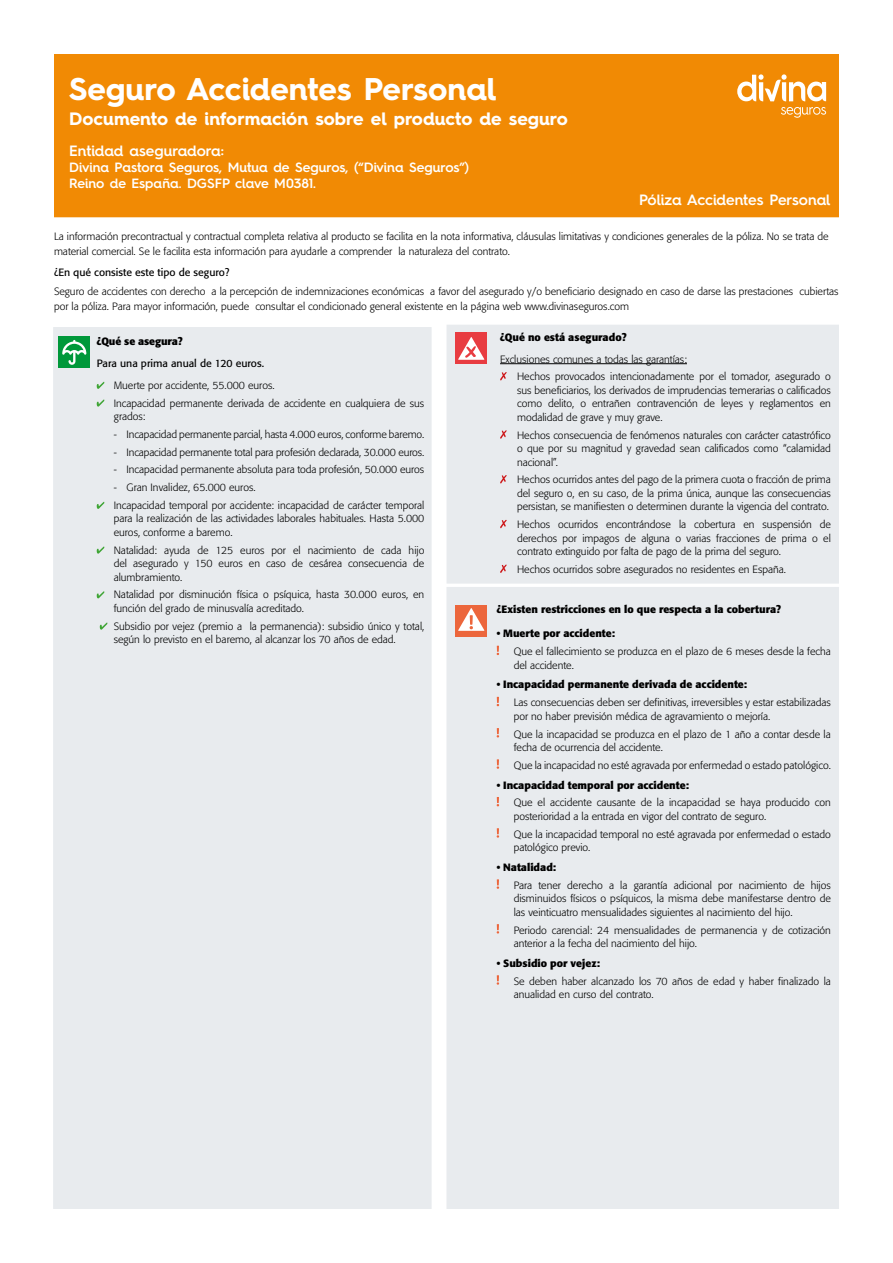
<style>
.page{position:relative;width:893px;height:1263px;background:#fff}
.page>*{position:absolute;margin:0;border:0;box-sizing:border-box;transform-origin:0 0}
.t1{font:700 31.5px "Hurme Geometric Sans 4";letter-spacing:-.005em;color:#fff}
.t2{font:700 18px "Hurme Geometric Sans 4";color:#fff}
.t3{font:600 15px "Hurme Geometric Sans 4";letter-spacing:-.01em;color:#fff}
.t4{font:600 13.5px/16.2px "Hurme Geometric Sans 4";color:#fff}
.t5{font:300 10.5px/13.5px "Formata";color:#000}
.t6{font:700 10.5px "Formata";color:#000}
.t7{font:10.5px "Formata";color:#000}
</style>
<div class="page">
<div style="left:446px;top:587px;width:393px;height:622px;background:#e8ebee;border:2px solid #e8ebee"></div>
<div style="left:53px;top:327px;width:379px;height:882px;background:#e8ebee"></div>
<div style="left:447px;top:325px;width:392px;height:259px;background:#e8ebee"></div>
<div style="left:58px;top:336px;width:32px;height:32px;background:#00983a"></div>
<svg style="left:62px;top:340px;width:24px;height:25px"></svg>
<svg style="left:97px;top:382px;width:7px;height:7px"></svg>
<svg style="left:97px;top:400px;width:7px;height:7px"></svg>
<svg style="left:97px;top:502px;width:7px;height:7px"></svg>
<svg style="left:97px;top:547px;width:7px;height:7px"></svg>
<svg style="left:97px;top:591px;width:7px;height:7px"></svg>
<svg style="left:100px;top:623px;width:7px;height:7px"></svg>
<hr style="left:500px;top:363px;width:187px;height:1px;background:#000">
<svg style="left:500px;top:372px;width:7px;height:8px"></svg>
<svg style="left:500px;top:430px;width:7px;height:9px"></svg>
<svg style="left:500px;top:475px;width:7px;height:8px"></svg>
<svg style="left:500px;top:520px;width:7px;height:8px"></svg>
<svg style="left:500px;top:565px;width:7px;height:8px"></svg>
<svg style="left:497px;top:646px;width:2px;height:9px"></svg>
<svg style="left:497px;top:697px;width:2px;height:9px"></svg>
<svg style="left:497px;top:728px;width:2px;height:9px"></svg>
<svg style="left:497px;top:759px;width:2px;height:10px"></svg>
<svg style="left:497px;top:797px;width:2px;height:9px"></svg>
<svg style="left:497px;top:828px;width:2px;height:10px"></svg>
<svg style="left:497px;top:879px;width:2px;height:10px"></svg>
<svg style="left:497px;top:924px;width:2px;height:9px"></svg>
<svg style="left:497px;top:975px;width:2px;height:10px"></svg>
<div style="left:455px;top:332px;width:32px;height:32px;background:#e83c41"></div>
<svg style="left:458px;top:337px;width:26px;height:23px"></svg>
<div style="left:455px;top:605px;width:32px;height:32px;background:#ec663c"></div>
<svg style="left:458px;top:608px;width:26px;height:23px"></svg>
<div style="left:54px;top:54px;width:785px;height:163px;background:#f18a04"></div>
<svg style="left:737px;top:74px;width:89px;height:27px"></svg>
<svg style="left:781px;top:107px;width:45px;height:11px"></svg>
<h1 class="t1" style="left:69px;top:67px;width:429px">Seguro Accidentes Personal</h1>
<h2 class="t2" style="left:69px;top:106px;width:500px">Documento de información sobre el producto de seguro</h2>
<h3 class="t3" style="left:69px;top:140px;width:156px">Entidad aseguradora:</h3>
<p class="t4" style="left:69px;top:159px;width:401px">Divina Pastora Seguros, Mutua de Seguros, (“Divina Seguros”)<br>Reino de España. DGSFP clave M0381.</p>
<h3 class="t3" style="left:639px;top:189px;width:193px">Póliza Accidentes Personal</h3>
<p class="t5" style="left:54px;top:228px;width:776px;line-height:15px">La información precontractual y contractual completa relativa al producto se facilita en la nota informativa, cláusulas limitativas y condiciones generales de la póliza. No se trata de material comercial. Se le facilita esta información para ayudarle a comprender la naturaleza del contrato.</p>
<p class="t7" style="left:54px;top:266px;width:177px">¿En qué consiste este tipo de seguro?</p>
<p class="t5" style="left:54px;top:284px;width:786px;line-height:15px">Seguro de accidentes con derecho a la percepción de indemnizaciones económicas a favor del asegurado y/o beneficiario designado en caso de darse las prestaciones cubiertas por la póliza. Para mayor información, puede consultar el condicionado general existente en la página web www.divinaseguros.com</p>
<p class="t6" style="left:97px;top:335px;width:87px">¿Qué se asegura?</p>
<p class="t7" style="left:97px;top:357px;width:169px">Para una prima anual de 120 euros.</p>
<p class="t5" style="left:114px;top:376px;width:312px;line-height:17.7px">Muerte por accidente, 55.000 euros.<br>Incapacidad permanente derivada de accidente en cualquiera de sus</p>
<p class="t5" style="left:114px;top:410px;width:33px">grados:</p>
<p class="t5" style="left:114px;top:427px;width:312px">- Incapacidad permanente parcial, hasta 4.000 euros, conforme baremo.</p>
<p class="t5" style="left:114px;top:445px;width:312px">- Incapacidad permanente total para profesión declarada, 30.000 euros.</p>
<p class="t5" style="left:114px;top:463px;width:312px">- Incapacidad permanente absoluta para toda profesión, 50.000 euros</p>
<p class="t5" style="left:114px;top:479px;width:312px;line-height:17.7px">- Gran Invalidez, 65.000 euros.<br>Incapacidad temporal por accidente: incapacidad de carácter temporal</p>
<p class="t5" style="left:114px;top:512px;width:312px">para la realización de las actividades laborales habituales. Hasta 5.000 euros, conforme a baremo.</p>
<p class="t5" style="left:114px;top:543px;width:312px;text-align:justify">Natalidad: ayuda de 125 euros por el nacimiento de cada hijo del asegurado y 150 euros en caso de cesárea consecuencia de alumbramiento.</p>
<p class="t5" style="left:114px;top:588px;width:312px">Natalidad por disminución física o psíquica, hasta 30.000 euros, en función del grado de minusvalía acreditado.</p>
<p class="t5" style="left:114px;top:619px;width:312px">Subsidio por vejez (premio a la permanencia): subsidio único y total, según lo previsto en el baremo, al alcanzar los 70 años de edad.</p>
<p class="t6" style="left:500px;top:330px;width:128px">¿Qué no está asegurado?</p>
<p class="t5" style="left:517px;top:350px;width:315px;line-height:17.7px;text-indent:-17px">Exclusiones comunes a todas las garantías:<br>Hechos provocados intencionadamente por el tomador, asegurado o</p>
<p class="t5" style="left:517px;top:384px;width:315px;text-align:justify">sus beneficiarios, los derivados de imprudencias temerarias o calificados como delito, o entrañen contravención de leyes y reglamentos en modalidad de grave y muy grave.</p>
<p class="t5" style="left:517px;top:428px;width:315px;text-align:justify">Hechos consecuencia de fenómenos naturales con carácter catastrófico o que por su magnitud y gravedad sean calificados como “calamidad nacional”.</p>
<p class="t5" style="left:517px;top:473px;width:315px;text-align:justify">Hechos ocurridos antes del pago de la primera cuota o fracción de prima del seguro o, en su caso, de la prima única, aunque las consecuencias persistan, se manifiesten o determinen durante la vigencia del contrato.</p>
<p class="t5" style="left:517px;top:518px;width:315px;text-align:justify">Hechos ocurridos encontrándose la cobertura en suspensión de derechos por impagos de alguna o varias fracciones de prima o el contrato extinguido por falta de pago de la prima del seguro.</p>
<p class="t5" style="left:517px;top:563px;width:270px">Hechos ocurridos sobre asegurados no residentes en España.</p>
<p class="t6" style="left:497px;top:603px;width:286px">¿Existen restricciones en lo que respecta a la cobertura?</p>
<p class="t6" style="left:497px;top:627px;width:120px">• Muerte por accidente:</p>
<p class="t5" style="left:514px;top:645px;width:319px">Que el fallecimiento se produzca en el plazo de 6 meses desde la fecha del accidente.</p>
<p class="t6" style="left:497px;top:678px;width:252px">• Incapacidad permanente derivada de accidente:</p>
<p class="t5" style="left:514px;top:696px;width:319px">Las consecuencias deben ser definitivas, irreversibles y estar estabilizadas por no haber previsión médica de agravamiento o mejoría.</p>
<p class="t5" style="left:514px;top:727px;width:319px">Que la incapacidad se produzca en el plazo de 1 año a contar desde la fecha de ocurrencia del accidente.</p>
<p class="t5" style="left:514px;top:758px;width:319px">Que la incapacidad no esté agravada por enfermedad o estado patológico.</p>
<p class="t6" style="left:497px;top:778px;width:194px">• Incapacidad temporal por accidente:</p>
<p class="t5" style="left:514px;top:796px;width:319px">Que el accidente causante de la incapacidad se haya producido con posterioridad a la entrada en vigor del contrato de seguro.</p>
<p class="t5" style="left:514px;top:827px;width:319px">Que la incapacidad temporal no esté agravada por enfermedad o estado patológico previo.</p>
<p class="t6" style="left:497px;top:861px;width:61px">• Natalidad:</p>
<p class="t5" style="left:514px;top:878px;width:319px;text-align:justify">Para tener derecho a la garantía adicional por nacimiento de hijos disminuidos físicos o psíquicos, la misma debe manifestarse dentro de las veinticuatro mensualidades siguientes al nacimiento del hijo.</p>
<p class="t5" style="left:514px;top:923px;width:319px">Periodo carencial: 24 mensualidades de permanencia y de cotización anterior a la fecha del nacimiento del hijo.</p>
<p class="t6" style="left:497px;top:957px;width:105px">• Subsidio por vejez:</p>
<p class="t5" style="left:514px;top:974px;width:319px">Se deben haber alcanzado los 70 años de edad y haber finalizado la anualidad en curso del contrato.</p>
</div>
